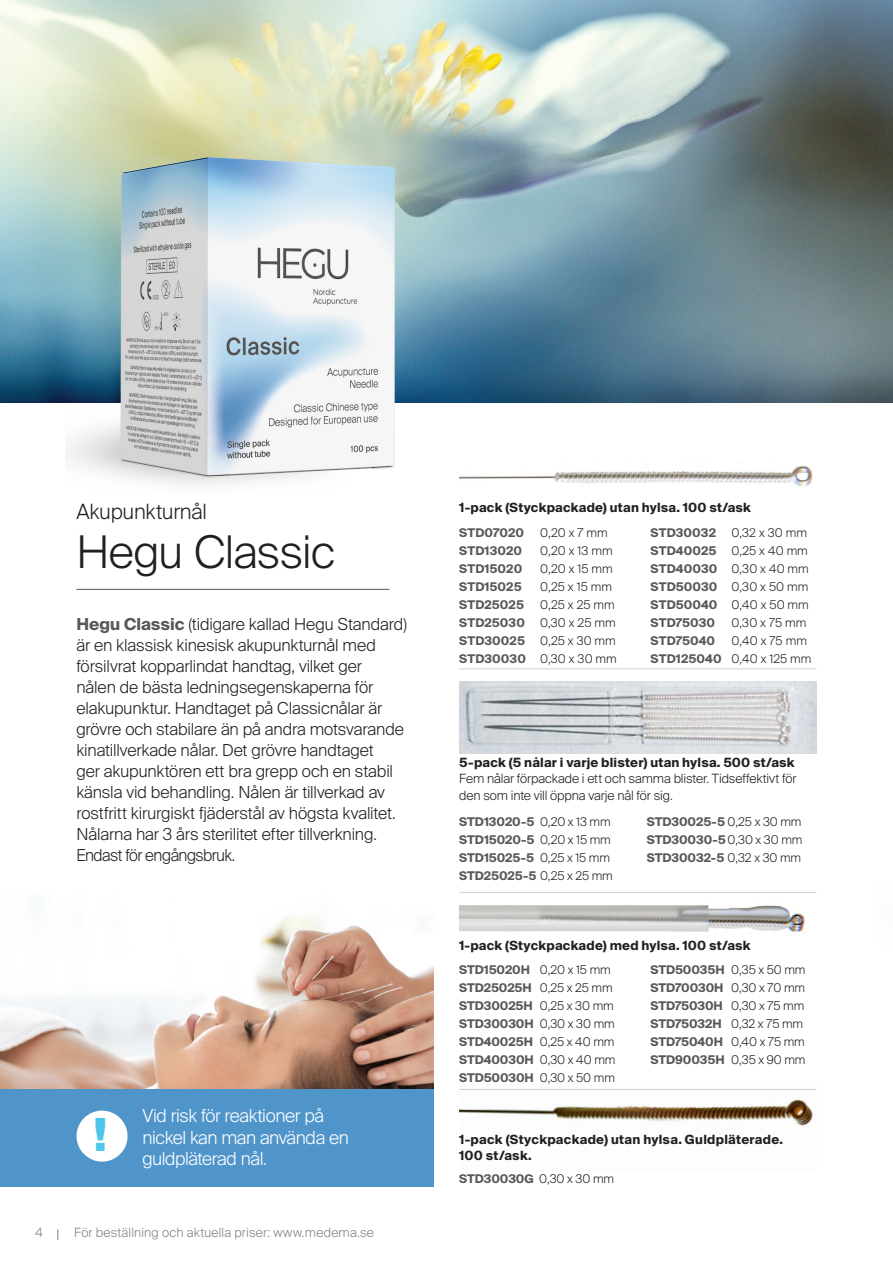
<style>
.page{position:relative;width:893px;height:1263px;background:#fff}
.page>*{position:absolute;margin:0;border:0;box-sizing:border-box;transform-origin:0 0}
._2_Produkt-rubrik{font:700 45.6px "Suisse Intl";color:#4dc7e9}
.t1{font:300 45px "Suisse Intl";letter-spacing:-.015em;color:#231f20}
.t2{font:300 21px "Suisse Intl";letter-spacing:-.005em;color:#231f20}
.t3{font:300 18px/21.6px "Suisse Intl";letter-spacing:-.02em;color:#fff}
.Ingress{font:300 16.5px/21px "Suisse Intl";letter-spacing:-.005em;color:#231f20}
.t4{font:700 12.75px/15.8px "Suisse Intl";letter-spacing:.02em;color:#231f20}
.t5{font:300 12.75px/16.5px "Suisse Intl";letter-spacing:-.005em;color:#231f20}
._2_Produkt-rubrik-2{font:300 12.75px "Suisse Intl";letter-spacing:.015em;color:#808285}
.t6{font:700 12px "Suisse Intl";letter-spacing:-.005em;color:#57585a}
.t7{font:300 12px "Suisse Intl";letter-spacing:.01em;color:#231f20}
.s1{font-weight:700;color:#57585a}
.s2{font-weight:300;color:#231f20}
</style>
<div class="page">
<img style="left:0;top:0;width:893px;height:402px">
<img style="left:66px;top:143px;width:337px;height:343px">
<img style="left:459px;top:1099px;width:354px;height:27px">
<img style="left:0;top:916px;width:434px;height:173px">
<div style="left:0;top:1089px;width:434px;height:97px;background:#5095ca"></div>
<hr style="left:459px;top:668px;width:357px;height:1px;background:#d1d2d4">
<hr style="left:459px;top:892px;width:357px;height:1px;background:#d1d2d4">
<hr style="left:459px;top:1089px;width:357px;height:1px;background:#d1d2d4">
<hr style="left:76px;top:589px;width:313px;height:1px;background:#57585a">
<img style="left:459px;top:905px;width:347px;height:29px">
<img style="left:459px;top:682px;width:357px;height:71px">
<img style="left:459px;top:462px;width:354px;height:25px">
<div style="left:77px;top:1110px;width:51px;height:51px;background:#fff;border-radius:50%"></div>
<p class="t2" style="left:76px;top:499px;width:132px">Akupunkturnål</p>
<p class="t1" style="left:76px;top:526px;width:260px">Hegu Classic</p>
<p class="Ingress" style="left:76px;top:614px;width:332px"><span class="s1">Hegu Classic</span> (tidigare kallad Hegu Standard) är en klassisk kinesisk akupunkturnål med försilvrat kopparlindat handtag, vilket ger<br>nålen de bästa ledningsegenskaperna för elakupunktur. Handtaget på Classicnålar är grövre och stabilare än på andra motsvarande kinatillverkade nålar. Det grövre handtaget<br>ger akupunktören ett bra grepp och en stabil känsla vid behandling. Nålen är tillverkad av rostfritt kirurgiskt fjäderstål av högsta kvalitet.<br>Nålarna har 3 års sterilitet efter tillverkning.<br>Endast för engångsbruk.</p>
<p class="_2_Produkt-rubrik" style="left:94px;top:1108px;width:15px">!</p>
<p class="t3" style="left:142px;top:1105px;width:208px">Vid risk för reaktioner på nickel kan man använda en guldpläterad nål.</p>
<p class="_2_Produkt-rubrik-2" style="left:35px;top:1225px;width:9px">4</p>
<p class="_2_Produkt-rubrik-2" style="left:74px;top:1225px;width:301px">För beställning och aktuella priser: www.medema.se</p>
<p class="t4" style="left:459px;top:499px;width:293px">1-pack (Styckpackade) utan hylsa. 100 st/ask</p>
<p class="t6" style="left:459px;top:525px;width:66px">STD07020</p>
<p class="t7" style="left:540px;top:525px;width:69px">0,20 x 7 mm</p>
<p class="t6" style="left:459px;top:543px;width:64px">STD13020</p>
<p class="t7" style="left:540px;top:543px;width:74px">0,20 x 13 mm</p>
<p class="t6" style="left:459px;top:561px;width:65px">STD15020</p>
<p class="t7" style="left:540px;top:561px;width:74px">0,20 x 15 mm</p>
<p class="t6" style="left:459px;top:579px;width:64px">STD15025</p>
<p class="t7" style="left:540px;top:579px;width:73px">0,25 x 15 mm</p>
<p class="t6" style="left:459px;top:597px;width:66px">STD25025</p>
<p class="t7" style="left:540px;top:597px;width:76px">0,25 x 25 mm</p>
<p class="t6" style="left:459px;top:615px;width:67px">STD25030</p>
<p class="t7" style="left:540px;top:615px;width:77px">0,30 x 25 mm</p>
<p class="t7" style="left:459px;top:633px;width:158px"><span class="s1">STD30025</span> 0,25 x 30 mm</p>
<p class="t7" style="left:459px;top:651px;width:159px"><span class="s1">STD30030</span> 0,30 x 30 mm</p>
<p class="t6" style="left:651px;top:525px;width:67px">STD30032</p>
<p class="t7" style="left:731px;top:525px;width:77px">0,32 x 30 mm</p>
<p class="t7" style="left:651px;top:543px;width:159px"><span class="s1">STD40025</span> 0,25 x 40 mm</p>
<p class="t7" style="left:651px;top:561px;width:160px"><span class="s1">STD40030</span> 0,30 x 40 mm</p>
<p class="t7" style="left:651px;top:579px;width:159px"><span class="s1">STD50030</span> 0,30 x 50 mm</p>
<p class="t7" style="left:651px;top:597px;width:160px"><span class="s1">STD50040</span> 0,40 x 50 mm</p>
<p class="t6" style="left:651px;top:615px;width:66px">STD75030</p>
<p class="t7" style="left:731px;top:615px;width:77px">0,30 x 75 mm</p>
<p class="t6" style="left:651px;top:633px;width:66px">STD75040</p>
<p class="t7" style="left:731px;top:633px;width:77px">0,40 x 75 mm</p>
<p class="t7" style="left:651px;top:651px;width:162px"><span class="s1">STD125040</span> 0,40 x 125 mm</p>
<p class="t4" style="left:459px;top:755px;width:337px">5-pack (5 nålar i varje blister) utan hylsa. 500 st/ask</p>
<p class="t5" style="left:459px;top:771px;width:339px">Fem nålar förpackade i ett och samma blister. Tidseffektivt för den som inte vill öppna varje nål för sig.</p>
<p class="t6" style="left:459px;top:815px;width:153px">STD13020-5 <span class="s2">0,20 x 13 mm</span></p>
<p class="t6" style="left:459px;top:833px;width:153px">STD15020-5 <span class="s2">0,20 x 15 mm</span></p>
<p class="t6" style="left:459px;top:851px;width:152px">STD15025-5 <span class="s2">0,25 x 15 mm</span></p>
<p class="t6" style="left:459px;top:869px;width:155px">STD25025-5 <span class="s2">0,25 x 25 mm</span></p>
<p class="t6" style="left:647px;top:815px;width:156px">STD30025-5 <span class="s2">0,25 x 30 mm</span></p>
<p class="t6" style="left:647px;top:833px;width:157px">STD30030-5<span class="s2">0,30 x 30 mm</span></p>
<p class="t6" style="left:647px;top:851px;width:156px">STD30032-5 <span class="s2">0,32 x 30 mm</span></p>
<p class="t4" style="left:459px;top:938px;width:293px">1-pack (Styckpackade) med hylsa. 100 st/ask</p>
<p class="t6" style="left:459px;top:963px;width:153px">STD15020H <span class="s2">0,20 x 15 mm</span></p>
<p class="t6" style="left:459px;top:981px;width:155px">STD25025H <span class="s2">0,25 x 25 mm</span></p>
<p class="t6" style="left:459px;top:999px;width:156px">STD30025H <span class="s2">0,25 x 30 mm</span></p>
<p class="t6" style="left:459px;top:1017px;width:157px">STD30030H <span class="s2">0,30 x 30 mm</span></p>
<p class="t6" style="left:459px;top:1035px;width:157px">STD40025H <span class="s2">0,25 x 40 mm</span></p>
<p class="t6" style="left:459px;top:1053px;width:158px">STD40030H <span class="s2">0,30 x 40 mm</span></p>
<p class="t6" style="left:459px;top:1071px;width:157px">STD50030H <span class="s2">0,30 x 50 mm</span></p>
<p class="t6" style="left:650px;top:963px;width:156px">STD50035H <span class="s2">0,35 x 50 mm</span></p>
<p class="t6" style="left:650px;top:981px;width:156px">STD70030H <span class="s2">0,30 x 70 mm</span></p>
<p class="t6" style="left:650px;top:999px;width:155px">STD75030H <span class="s2">0,30 x 75 mm</span></p>
<p class="t6" style="left:650px;top:1017px;width:154px">STD75032H <span class="s2">0,32 x 75 mm</span></p>
<p class="t6" style="left:650px;top:1035px;width:156px">STD75040H <span class="s2">0,40 x 75 mm</span></p>
<p class="t6" style="left:650px;top:1053px;width:156px">STD90035H <span class="s2">0,35 x 90 mm</span></p>
<p class="t4" style="left:459px;top:1132px;width:326px">1-pack (Styckpackade) utan hylsa. Guldpläterade.<br>100 st/ask.</p>
<p class="t6" style="left:459px;top:1172px;width:156px">STD30030G <span class="s2">0,30 x 30 mm</span></p>
</div>
